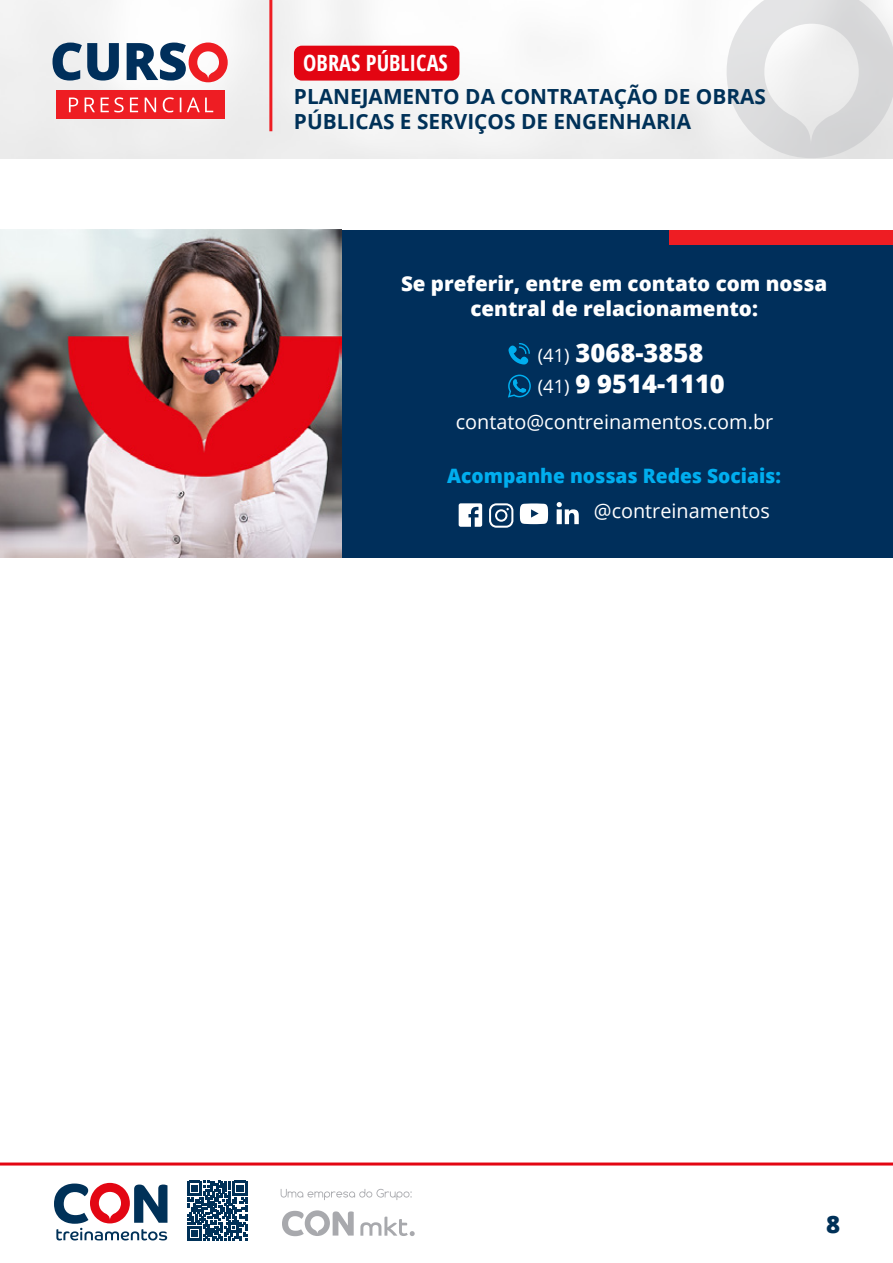
<style>
.page{position:relative;width:893px;height:1263px;background:#fff}
.page>*{position:absolute;margin:0;border:0;box-sizing:border-box;transform-origin:0 0}
.t1{font:800 25.5px "Open Sans";color:#fff}
.t2{font:800 24px "Open Sans";color:#003158}
.t3{font:700 condensed 22.35px "Open Sans";color:#fff}
.t4{font:700 20.85px/25px "Open Sans";color:#003158}
.t5{font:800 20.55px/24.6px "Open Sans";color:#fff;text-align:center}
.t6{font:19.8px "Open Sans";color:#fff}
.t7{font:800 19.8px "Open Sans";color:#00aeef}
.s1{font-weight:400;font-size:18.45px}
</style>
<div class="page">
<img style="left:0;top:0;width:893px;height:158px">
<svg style="left:0;top:1162px;width:893px;height:79px"></svg>
<svg style="left:281px;top:1189px;width:131px;height:11px"></svg>
<svg style="left:360px;top:1216px;width:55px;height:20px"></svg>
<svg style="left:282px;top:1210px;width:72px;height:26px"></svg>
<svg style="left:54px;top:1183px;width:113px;height:57px"></svg>
<svg style="left:187px;top:1181px;width:60px;height:60px"></svg>
<hr style="left:269px;top:0;width:3px;height:131px;background:#ee1d23">
<svg style="left:52px;top:43px;width:176px;height:39px"></svg>
<div style="left:56px;top:90px;width:169px;height:28px;background:#ee1d23"></div>
<svg style="left:69px;top:97px;width:144px;height:15px"></svg>
<div style="left:294px;top:46px;width:165px;height:35px;background:#e30512;border-radius:8px"></div>
<div style="left:0;top:230px;width:893px;height:327px;background:#002f5b"></div>
<div style="left:669px;top:230px;width:224px;height:14px;background:#ee1d23"></div>
<img style="left:0;top:230px;width:341px;height:327px">
<svg style="left:508px;top:375px;width:23px;height:23px"></svg>
<svg style="left:459px;top:503px;width:23px;height:24px"></svg>
<svg style="left:489px;top:503px;width:24px;height:25px"></svg>
<svg style="left:520px;top:503px;width:28px;height:21px"></svg>
<svg style="left:557px;top:502px;width:22px;height:22px"></svg>
<svg style="left:508px;top:343px;width:22px;height:22px"></svg>
<p class="t3" style="left:303px;top:47px;width:146px">OBRAS PÚBLICAS</p>
<p class="t4" style="left:294px;top:83px;width:474px">PLANEJAMENTO DA CONTRATAÇÃO DE OBRAS<br>PÚBLICAS E SERVIÇOS DE ENGENHARIA</p>
<p class="t5" style="left:401px;top:270px;width:428px">Se preferir, entre em contato com nossa central de relacionamento:</p>
<p class="t1" style="left:538px;top:334px;width:167px"><span class="s1">(41)</span> 3068-3858</p>
<p class="t1" style="left:538px;top:364px;width:189px"><span class="s1">(41)</span> 9 9514-1110</p>
<p class="t6" style="left:456px;top:409px;width:319px">contato@contreinamentos.com.br</p>
<p class="t7" style="left:447px;top:461px;width:335px">Acompanhe nossas Redes Sociais:</p>
<p class="t6" style="left:594px;top:497px;width:178px">@contreinamentos</p>
<p class="t2" style="left:826px;top:1206px;width:16px">8</p>
</div>
